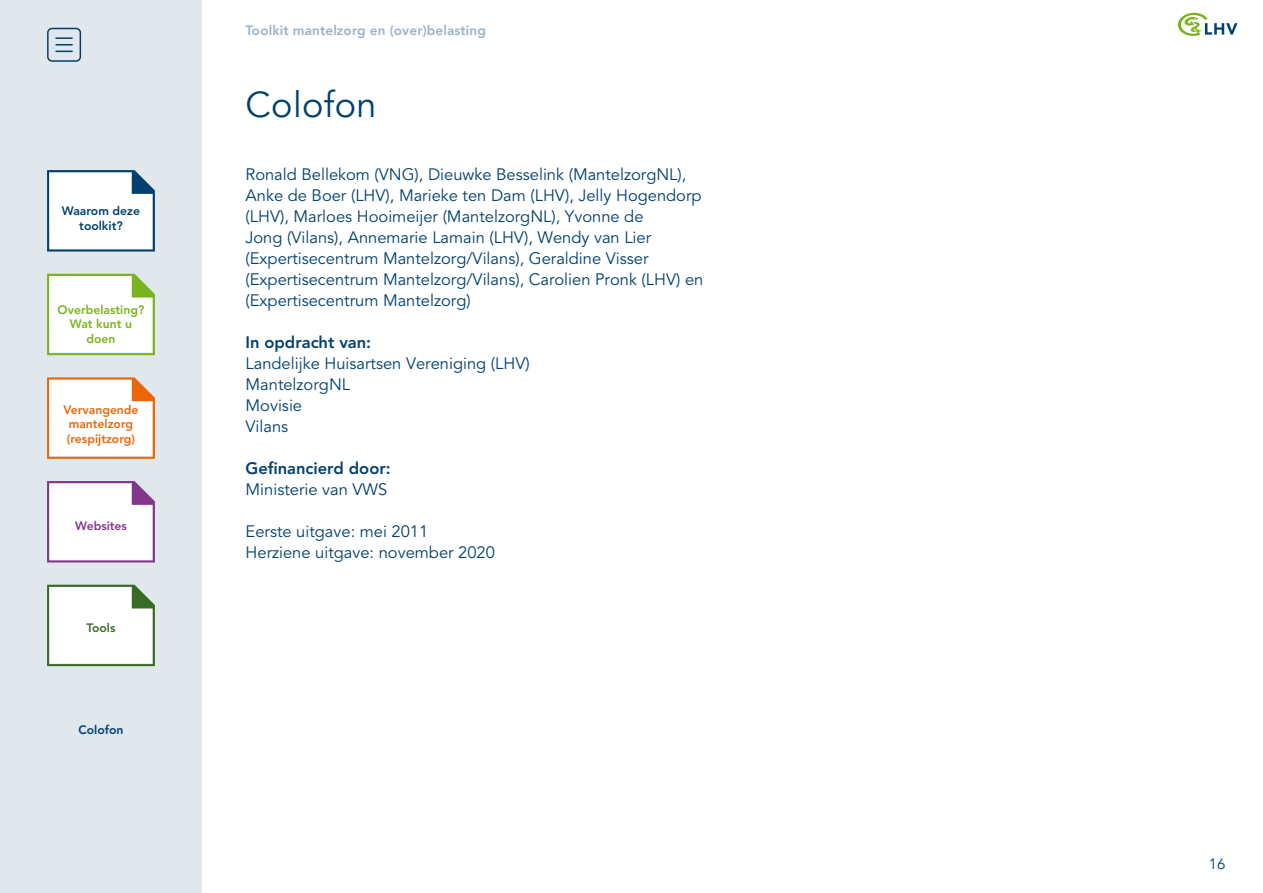
<style>
.page{position:relative;width:1263px;height:893px;background:#fff}
.page>*{position:absolute;margin:0;border:0;box-sizing:border-box;transform-origin:0 0}
.t1{font:36px "Avenir";letter-spacing:.01em;color:#004170}
.t2{font:16.5px/21px "Avenir LT";color:#004170}
.t3{font:800 16.5px "Avenir LT";color:#004170}
.t4{font:15px "Avenir";color:#004170}
.t5{font:800 13.5px "Avenir";letter-spacing:.01em;color:#99b3c6}
.t6{font:800 12.15px/14.5px "Avenir LT";color:#ec6608}
.t7{font:800 12.15px/14.5px "Avenir LT";color:#79b41d;text-align:center}
.t8{font:800 12.15px/14.5px "Avenir LT";color:#004070;text-align:center}
.t9{font:800 12.15px "Avenir LT";color:#82368c}
.t10{font:800 12.15px "Avenir LT";color:#004170}
.t11{font:800 12.15px "Avenir LT";color:#386b26}
</style>
<div class="page">
<svg style="left:1178px;top:12px;width:59px;height:24px"></svg>
<div style="left:0;top:0;width:202px;height:893px;background:#e0e8ee"></div>
<svg style="left:56px;top:37px;width:16px;height:15px"></svg>
<div style="left:47px;top:28px;width:34px;height:34px;border:2px solid #004070;border-radius:4px"></div>
<svg style="left:47px;top:377px;width:108px;height:82px;background:#fbece1"></svg>
<svg style="left:47px;top:274px;width:108px;height:81px;background:#eef5e5"></svg>
<svg style="left:47px;top:170px;width:108px;height:82px;background:#e0e8ed"></svg>
<svg style="left:47px;top:481px;width:108px;height:81px;background:#f0e7f1"></svg>
<svg style="left:47px;top:585px;width:108px;height:81px;background:#e7ede6"></svg>
<p class="t8" style="left:62px;top:204px;width:80px">Waarom deze toolkit?</p>
<p class="t7" style="left:58px;top:302px;width:88px">Overbelasting?<br>Wat kunt u doen</p>
<p class="t6" style="left:63px;top:402px;width:77px">Vervangende mantelzorg (respijtzorg)</p>
<p class="t9" style="left:75px;top:518px;width:53px">Websites</p>
<p class="t11" style="left:86px;top:621px;width:31px">Tools</p>
<p class="t10" style="left:79px;top:723px;width:46px">Colofon</p>
<p class="t5" style="left:246px;top:20px;width:242px">Toolkit mantelzorg en (over)belasting</p>
<h1 class="t1" style="left:246px;top:83px;width:132px">Colofon</h1>
<p class="t2" style="left:246px;top:164px;width:459px">Ronald Bellekom (VNG), Dieuwke Besselink (MantelzorgNL), Anke de Boer (LHV), Marieke ten Dam (LHV), Jelly Hogendorp (LHV), Marloes Hooimeijer (MantelzorgNL), Yvonne de<br>Jong (Vilans), Annemarie Lamain (LHV), Wendy van Lier (Expertisecentrum Mantelzorg/Vilans), Geraldine Visser (Expertisecentrum Mantelzorg/Vilans), Carolien Pronk (LHV) en (Expertisecentrum Mantelzorg)</p>
<p class="t3" style="left:246px;top:333px;width:127px">In opdracht van:</p>
<p class="t2" style="left:246px;top:353px;width:286px">Landelijke Huisartsen Vereniging (LHV)<br>MantelzorgNL<br>Movisie<br>Vilans</p>
<p class="t3" style="left:246px;top:459px;width:147px">Gefinancierd door:</p>
<p class="t2" style="left:246px;top:479px;width:143px">Ministerie van VWS</p>
<p class="t2" style="left:246px;top:521px;width:251px">Eerste uitgave: mei 2011<br>Herziene uitgave: november 2020</p>
<p class="t4" style="left:1209px;top:855px;width:18px">16</p>
</div>
